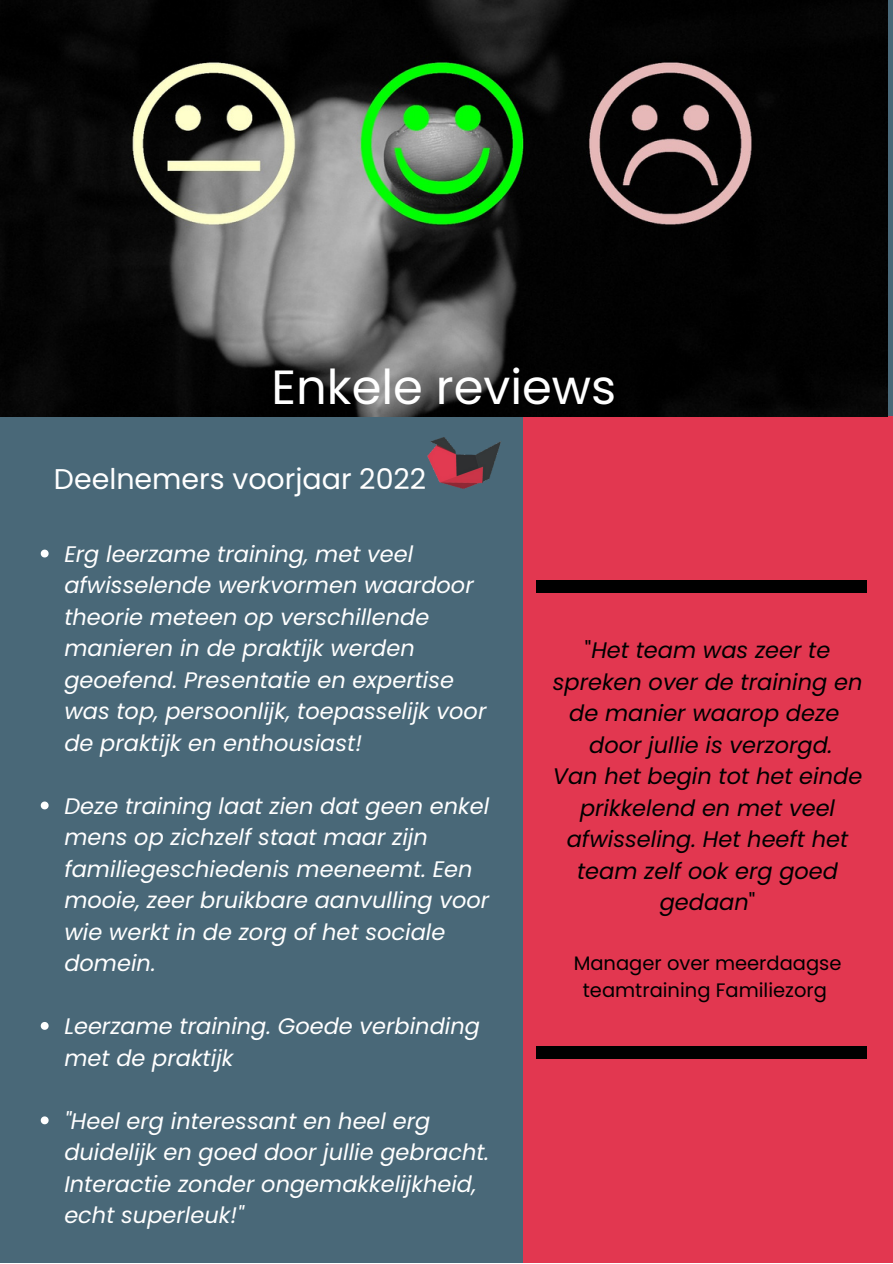
<style>
.page{position:relative;width:893px;height:1264px;background:#fff}
.page>*{position:absolute;margin:0;border:0;box-sizing:border-box;transform-origin:0 0}
.t1{font:48px "Poppins";color:#fff}
.t2{font:28.5px "Poppins";color:#fff}
.t3{font:italic 22.5px/31.5px "Poppins";color:#fff}
.t4{font:italic 22.5px/31.5px "Poppins";color:#000;text-align:center}
.t5{font:19.5px/27px "Poppins";color:#000;text-align:center}
.s1{font-style:normal}
</style>
<div class="page">
<div style="left:0;top:0;width:892px;height:1262px;background:#496878"></div>
<div style="left:523px;top:416px;width:369px;height:846px;background:#e23750"></div>
<div style="left:536px;top:580px;width:330px;height:13px;background:#000"></div>
<div style="left:536px;top:1045px;width:330px;height:13px;background:#000"></div>
<img style="left:0;top:0;width:887px;height:416px">
<svg style="left:41px;top:549px;width:8px;height:8px"></svg>
<svg style="left:41px;top:801px;width:8px;height:8px"></svg>
<svg style="left:41px;top:1022px;width:8px;height:7px"></svg>
<svg style="left:41px;top:1116px;width:8px;height:8px"></svg>
<img style="left:427px;top:437px;width:74px;height:52px">
<h1 class="t1" style="left:271px;top:354px;width:346px">Enkele reviews</h1>
<p class="t2" style="left:54px;top:459px;width:374px">Deelnemers voorjaar 2022</p>
<p class="t3" style="left:64px;top:538px;width:423px">Erg leerzame training, met veel afwisselende werkvormen waardoor theorie meteen op verschillende manieren in de praktijk werden geoefend. Presentatie en expertise was top, persoonlijk, toepasselijk voor de praktijk en enthousiast!</p>
<p class="t3" style="left:64px;top:790px;width:426px">Deze training laat zien dat geen enkel mens op zichzelf staat maar zijn familiegeschiedenis meeneemt. Een mooie, zeer bruikbare aanvulling voor wie werkt in de zorg of het sociale domein.</p>
<p class="t3" style="left:64px;top:1010px;width:417px">Leerzame training. Goede verbinding met de praktijk</p>
<p class="t3" style="left:64px;top:1105px;width:426px">"Heel erg interessant en heel erg duidelijk en goed door jullie gebracht.<br>Interactie zonder ongemakkelijkheid, echt superleuk!"</p>
<p class="t4" style="left:552px;top:635px;width:311px"><span class="s1">"</span>Het team was zeer te spreken over de training en de manier waarop deze door jullie is verzorgd.<br>Van het begin tot het einde prikkelend en met veel afwisseling. Het heeft het team zelf ook erg goed gedaan<span class="s1">"</span></p>
<p class="t5" style="left:573px;top:949px;width:269px">Manager over meerdaagse teamtraining Familiezorg</p>
</div>
